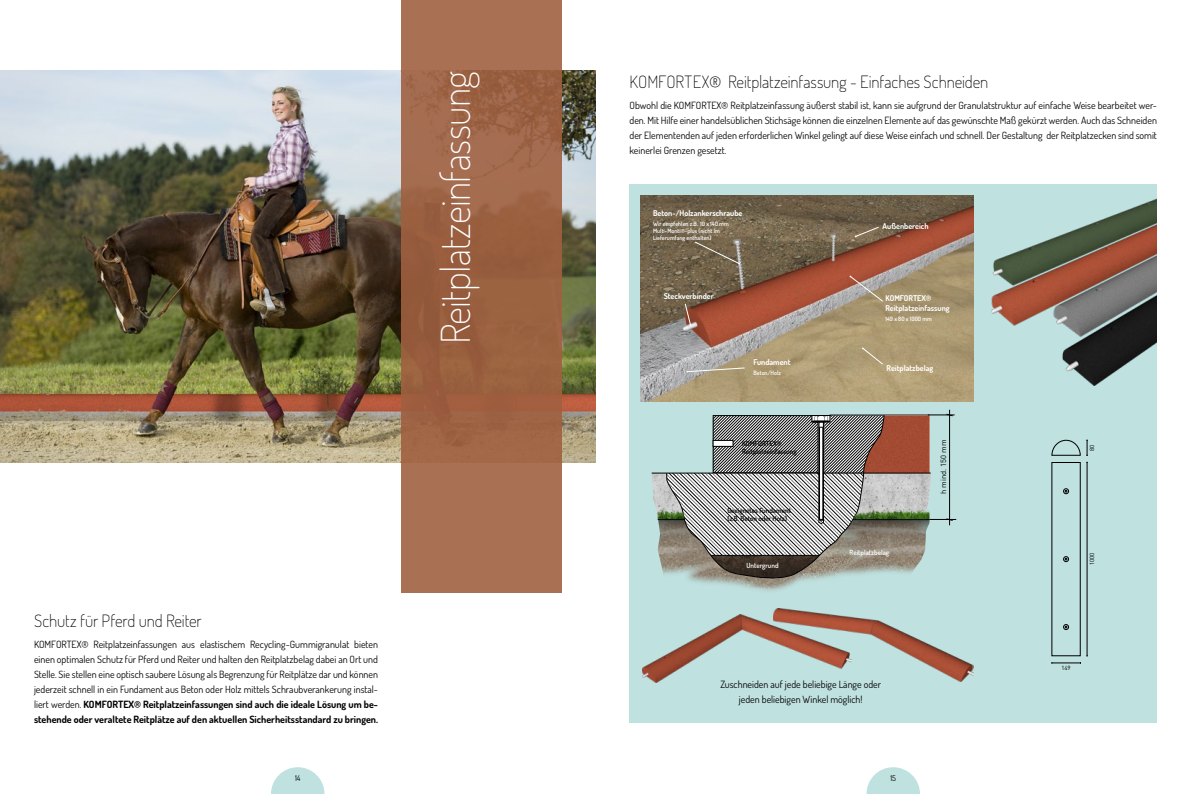
<style>
.page{position:relative;width:1191px;height:794px;background:#fff}
.page>*{position:absolute;margin:0;border:0;box-sizing:border-box;transform-origin:0 0}
.t1{font:200 40px "Dosis";letter-spacing:-.015em;color:#fff}
.t2{font:200 17px "Dosis";letter-spacing:-.01em;color:#000}
.t3{font:10px/15px "Dosis";color:#000;text-align:justify}
.t4{font:700 8px/9.6px "Dosis";color:#fff}
.t5{font:8px "Dosis";color:#000}
.t6{font:7.6px "DIN Pro";color:#000}
.t7{font:600 7px/8.4px "Dosis";color:#000}
.t8{font:600 7px "Dosis";color:#fff}
.t9{font:600 6px/7.2px "Dosis";color:#fff}
.t10{font:6px "DIN Pro";color:#000}
.s1{font-weight:700}
</style>
<div class="page">
<div style="left:629px;top:185px;width:528px;height:538px;background:#bfe1e0"></div>
<svg style="left:1063px;top:624px;width:5px;height:6px"></svg>
<svg style="left:1063px;top:556px;width:5px;height:6px"></svg>
<svg style="left:1063px;top:488px;width:5px;height:6px"></svg>
<svg style="left:1051px;top:440px;width:29px;height:16px"></svg>
<svg style="left:1051px;top:662px;width:30px;height:2px"></svg>
<hr style="left:1086px;top:462px;width:1px;height:194px;background:#000">
<svg style="left:1086px;top:440px;width:2px;height:16px"></svg>
<img style="left:991px;top:198px;width:166px;height:188px">
<img style="left:0;top:71px;width:595px;height:391px">
<svg style="left:401px;top:0;width:160px;height:592px"></svg>
<img style="left:641px;top:195px;width:332px;height:206px">
<svg style="left:854px;top:227px;width:25px;height:10px"></svg>
<svg style="left:686px;top:367px;width:59px;height:5px"></svg>
<svg style="left:684px;top:303px;width:7px;height:23px"></svg>
<svg style="left:694px;top:241px;width:46px;height:23px"></svg>
<svg style="left:862px;top:347px;width:21px;height:18px"></svg>
<svg style="left:849px;top:276px;width:34px;height:26px"></svg>
<hr style="left:949px;top:410px;width:1px;height:115px;background:#000">
<svg style="left:651px;top:414px;width:305px;height:177px"></svg>
<img style="left:643px;top:614px;width:130px;height:68px">
<img style="left:773px;top:608px;width:200px;height:74px">
<svg style="left:271px;top:767px;width:53px;height:27px"></svg>
<svg style="left:866px;top:767px;width:54px;height:27px"></svg>
<h1 class="t1" style="left:429px;top:344px;width:275px;rotate:-90deg">Reitplatzeinfassung</h1>
<h2 class="t2" style="left:34px;top:610px;width:169px">Schutz für Pferd und Reiter</h2>
<p class="t3" style="left:34px;top:636px;width:345px">KOMFORTEX® Reitplatzeinfassungen aus elastischem Recycling-Gummigranulat bieten einen optimalen Schutz für Pferd und Reiter und halten den Reitplatzbelag dabei an Ort und Stelle. Sie stellen eine optisch saubere Lösung als Begrenzung für Reitplätze dar und können jederzeit schnell in ein Fundament aus Beton oder Holz mittels Schraubverankerung instal&shy;liert werden. <span class="s1">KOMFORTEX® Reitplatzeinfassungen sind auch die ideale Lösung um be&shy;stehende oder veraltete Reitplätze auf den aktuellen Sicherheitsstandard zu bringen.</span></p>
<h2 class="t2" style="left:629px;top:71px;width:360px">KOMFORTEX® Reitplatzeinfassung - Einfaches Schneiden</h2>
<p class="t3" style="left:629px;top:98px;width:529px">Obwohl die KOMFORTEX® Reitplatzeinfassung äußerst stabil ist, kann sie aufgrund der Granulatstruktur auf einfache Weise bearbeitet wer&shy;den. Mit Hilfe einer handelsüblichen Stichsäge können die einzelnen Elemente auf das gewünschte Maß gekürzt werden. Auch das Schneiden der Elementenden auf jeden erforderlichen Winkel gelingt auf diese Weise einfach und schnell. Der Gestaltung der Reitplatzecken sind somit keinerlei Grenzen gesetzt.</p>
<p class="t4" style="left:653px;top:208px;width:91px">Beton-/Holzankerschraube</p>
<p class="t9" style="left:653px;top:220px;width:77px">Wir empfehlen z.B. 10 x 140 mm<br>Multi-Monti®-plus (nicht im<br>Lieferumfang enthalten)</p>
<p class="t4" style="left:663px;top:291px;width:52px">Steckverbinder</p>
<p class="t4" style="left:753px;top:357px;width:38px">Fundament</p>
<p class="t9" style="left:753px;top:369px;width:29px">Beton/Holz</p>
<p class="t7" style="left:742px;top:439px;width:56px">KOMFORTEX®<br>Reitplatzeinfassung</p>
<p class="t7" style="left:727px;top:506px;width:65px">Geeignetes Fundament (z.B. Beton oder Holz)</p>
<p class="t8" style="left:746px;top:561px;width:34px">Untergrund</p>
<p class="t4" style="left:882px;top:221px;width:47px">Außenbereich</p>
<p class="t4" style="left:885px;top:293px;width:66px">KOMFORTEX®<br>Reitplatzeinfassung</p>
<p class="t9" style="left:885px;top:315px;width:48px">149 x 80 x 1000 mm</p>
<p class="t4" style="left:886px;top:363px;width:48px">Reitplatzbelag</p>
<p class="t8" style="left:849px;top:548px;width:41px">Reitplatzbelag</p>
<p class="t6" style="left:938px;top:493px;width:55px;rotate:-90deg">h mind. 150 mm</p>
<p class="t3" style="left:720px;top:676px;width:162px;text-align:center">Zuschneiden auf jede beliebige Länge oder jeden beliebigen Winkel möglich!</p>
<p class="t10" style="left:1087px;top:451px;width:8px;rotate:-90deg">80</p>
<p class="t10" style="left:1087px;top:565px;width:14px;rotate:-90deg">1000</p>
<p class="t10" style="left:1061px;top:663px;width:11px">149</p>
<p class="t5" style="left:295px;top:773px;width:7px">14</p>
<p class="t5" style="left:890px;top:773px;width:7px">15</p>
</div>
